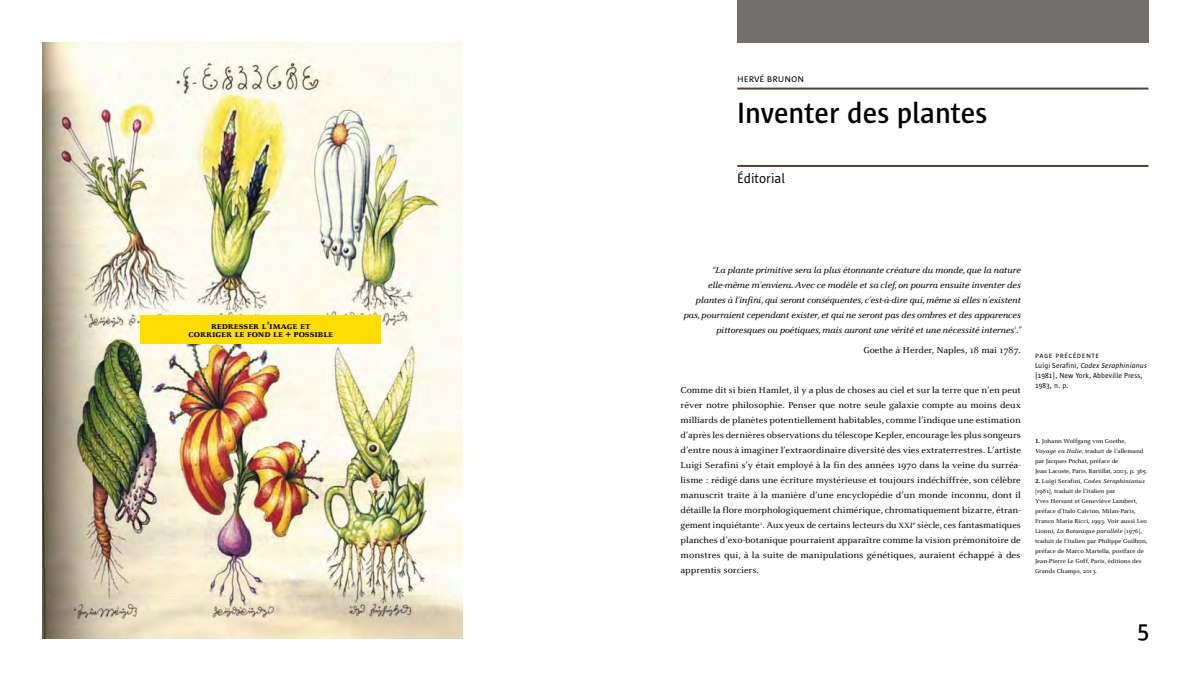
<style>
.page{position:relative;width:1191px;height:681px;background:#fff}
.page>*{position:absolute;margin:0;border:0;box-sizing:border-box;transform-origin:0 0}
.t1{font:600 30px "Sun";color:#000}
.t2{font:600 24px "Sun";color:#000}
.t3{font:14px "Sun";color:#000}
.t4{font:10px/8px "Celeste ST SC Bold";color:#000;text-align:center}
.t5{font:10px "Sun Caps";color:#000}
.t6{font:9px/15px "Celeste ST";color:#000;text-align:justify}
.t7{font:italic 9px/15px "Celeste ST";letter-spacing:-.035em;color:#000;text-align:right}
.t8{font:7.5px/10px "Sun";letter-spacing:.015em;color:#000}
.t9{font:7.5px "Sun Caps";letter-spacing:.07em;color:#000}
.t10{font:6px/10px "Celeste ST";color:#000}
.s1{font-size:8px}
.s2{font-style:italic}
.s3{font-family:"Celeste ST SC Bold"}
</style>
<div class="page">
<div style="left:737px;top:0;width:411px;height:43px;background:#736f6d"></div>
<hr style="left:737px;top:87px;width:411px;height:2px;background:#4c443c">
<hr style="left:737px;top:165px;width:411px;height:2px;background:#4c443c">
<img style="left:43px;top:43px;width:420px;height:595px">
<div style="left:140px;top:315px;width:241px;height:28px;background:#fd0"></div>
<p class="t4" style="left:189px;top:321px;width:146px">redresser l’image et corriger le fond le + possible</p>
<p class="t5" style="left:737px;top:74px;width:68px">hervé brunon</p>
<h1 class="t1" style="left:737px;top:97px;width:252px">Inventer des plantes</h1>
<h3 class="t3" style="left:737px;top:170px;width:49px">Éditorial</h3>
<p class="t7" style="left:683px;top:262px;width:339px">“La plante primitive sera la plus étonnante créature du monde, que la nature elle-même m’enviera. Avec ce modèle et sa clef, on pourra ensuite inventer des plantes à l’infini, qui seront conséquentes, c’est-à-dire qui, même si elles n’existent pas, pourraient cependant exister, et qui ne seront pas des ombres et des apparences pittoresques ou poétiques, mais auront une vérité et une nécessité internes<sup>1</sup>.”</p>
<p class="t6" style="left:863px;top:342px;width:159px">Goethe à Herder, Naples, 18 mai 1787.</p>
<p class="t6" style="left:680px;top:382px;width:342px">Comme dit si bien Hamlet, il y a plus de choses au ciel et sur la terre que n’en peut rêver notre philosophie. Penser que notre seule galaxie compte au moins deux milliards de planètes potentiellement habitables, comme l’indique une estimation d’après les dernières observations du télescope Kepler, encourage les plus songeurs d’entre nous à imaginer l’extraordinaire diversité des vies extraterrestres. L’artiste Luigi Serafini s’y était employé à la fin des années 1970 dans la veine du surréa&shy;lisme : rédigé dans une écriture mystérieuse et toujours indéchiffrée, son célèbre manuscrit traite à la manière d’une encyclopédie d’un monde inconnu, dont il détaille la flore morphologiquement chimérique, chromatiquement bizarre, étran&shy;gement inquiétante<sup>2</sup>. Aux yeux de certains lecteurs du <span class="s1">xxi</span><sup>e</sup> siècle, ces fantasmatiques planches d’exo-botanique pourraient apparaître comme la vision prémonitoire de monstres qui, à la suite de manipulations génétiques, auraient échappé à des apprentis sorciers.</p>
<p class="t9" style="left:1035px;top:351px;width:66px">page précédente</p>
<p class="t8" style="left:1035px;top:360px;width:113px">Luigi Serafini, <span class="s2">Codex Seraphinianus </span>[1981], N ew York, Abbeville Press,<br>1983, n. p.</p>
<p class="t10" style="left:1035px;top:436px;width:114px"><span class="s3">1.</span> Johann Wolfgang von Goethe, <span class="s2">Voyage en Italie</span>, traduit de l’allemand par Jacques Pochat, préface de<br>Jean Lacoste, Paris, Bartillat, 2003, p. 365.</p>
<p class="t10" style="left:1035px;top:476px;width:114px"><span class="s3">2.</span> Luigi Serafini, <span class="s2">Codex Seraphinianus </span>[1981], traduit de l’italien par<br>Yves Hersant et Geneviève Lambert, préface d’Italo Calvino, Milan-Paris, Franco Maria Ricci, 1993. Voir aussi Leo Lionni, <span class="s2">La Botanique parallèle</span> [1976], traduit de l’italien par Philippe Guilhon, préface de Marco Martella, postface de Jean-Pierre Le Goff, Paris, éditions des Grands Champs, 2013.</p>
<h2 class="t2" style="left:1137px;top:617px;width:13px">5</h2>
</div>
